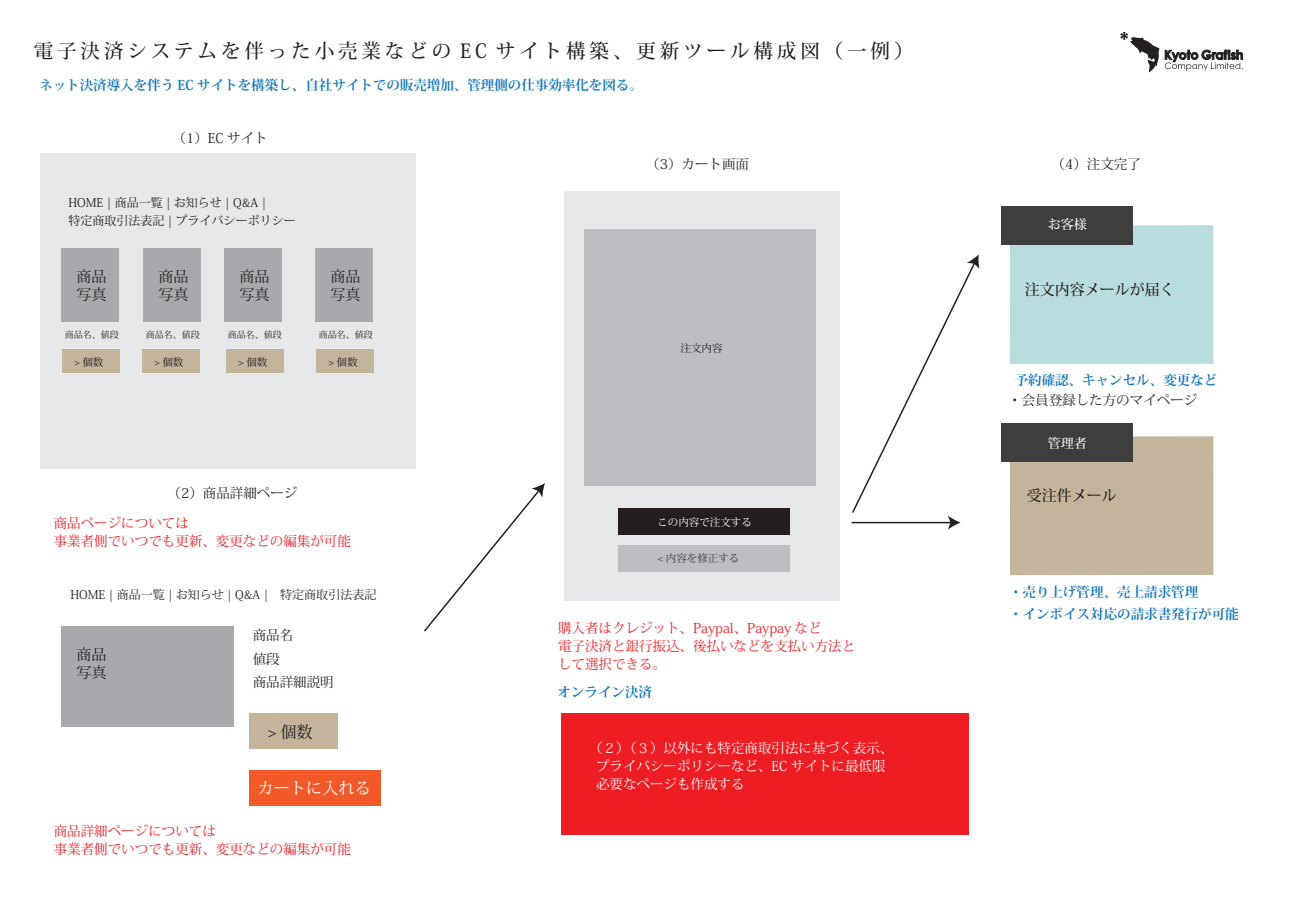
<style>
.page{position:relative;width:1289px;height:919px;background:#fff}
.page>*{position:absolute;margin:0;border:0;box-sizing:border-box;transform-origin:0 0}
.t1{font:500 19.5px "Koz Min Pr 6 N";letter-spacing:.2em;color:#231f20}
.t2{font:16.2px "Koz Min Pr 6 N";color:#fff}
.t3{font:16.2px "Koz Min Pr 6 N";color:#231f20}
.t4{font:15px/18px "Koz Min Pr 6 N";color:#231f20}
.t5{font:500 15px "Koz Min Pr 6 N";color:#231f20}
.t6{font:13.5px/18px "Koz Min Pr 6 N";color:#ee1d23}
.t7{font:700 13.5px/22px "Koz Min Pr 6 N";color:#1074bc}
.t8{font:13.5px/23.7px "Koz Min Pr 6 N";color:#231f20}
.t9{font:13.5px/18px "Koz Min Pr 6 N";color:#fff}
.t10{font:500 13.05px "Koz Min Pr 6 N";color:#fff}
.t11{font:12px/18px "Koz Min Pr 6 N";color:#231f20}
.t12{font:10.5px "Koz Min Pr 6 N";color:#231f20}
.t13{font:10.5px "Koz Min Pr 6 N";color:#fff}
.t14{font:10.5px "Koz Min Pr 6 N";color:#3e3e3f}
.t15{font:9px "Koz Min Pr 6 N";color:#231f20}
</style>
<div class="page">
<svg style="left:1120px;top:32px;width:122px;height:40px"></svg>
<div style="left:1009px;top:225px;width:204px;height:139px;background:#b9dcde"></div>
<div style="left:1009px;top:436px;width:204px;height:139px;background:#c3b49b"></div>
<div style="left:40px;top:153px;width:375px;height:315px;background:#e6e7e9"></div>
<div style="left:564px;top:191px;width:275px;height:409px;background:#e6e7e9"></div>
<svg style="left:424px;top:483px;width:121px;height:149px"></svg>
<svg style="left:851px;top:254px;width:128px;height:275px"></svg>
<div style="left:561px;top:713px;width:407px;height:121px;background:#ee1d23"></div>
<div style="left:1001px;top:423px;width:131px;height:38px;background:#3e3e3f"></div>
<div style="left:1001px;top:206px;width:131px;height:38px;background:#3e3e3f"></div>
<div style="left:61px;top:248px;width:58px;height:74px;background:#a8a9ad"></div>
<div style="left:143px;top:248px;width:58px;height:74px;background:#a8a9ad"></div>
<div style="left:224px;top:248px;width:58px;height:74px;background:#a8a9ad"></div>
<div style="left:315px;top:248px;width:58px;height:74px;background:#a8a9ad"></div>
<div style="left:584px;top:230px;width:231px;height:256px;background:#bcbdc0"></div>
<div style="left:618px;top:508px;width:171px;height:27px;background:#231f20"></div>
<div style="left:618px;top:545px;width:171px;height:27px;background:#bcbdc0"></div>
<div style="left:62px;top:349px;width:57px;height:23px;background:#c3b49b"></div>
<div style="left:142px;top:349px;width:57px;height:23px;background:#c3b49b"></div>
<div style="left:226px;top:349px;width:57px;height:23px;background:#c3b49b"></div>
<div style="left:316px;top:349px;width:57px;height:23px;background:#c3b49b"></div>
<div style="left:61px;top:626px;width:173px;height:101px;background:#a8a9ad"></div>
<div style="left:249px;top:770px;width:131px;height:36px;background:#f15929"></div>
<div style="left:249px;top:713px;width:88px;height:36px;background:#c3b49b"></div>
<h1 class="t1" style="left:34px;top:40px;width:881px">電子決済システムを伴った小売業などの EC サイト構築、更新ツール構成図（一例）</h1>
<p class="t7" style="left:39px;top:74px;width:605px">ネット決済導入を伴う EC サイトを構築し、自社サイトでの販売増加、管理側の仕事効率化を図る。</p>
<p class="t8" style="left:173px;top:127px;width:97px">（1）EC サイト</p>
<p class="t11" style="left:68px;top:194px;width:229px">HOME | 商品一覧 | お知らせ | Q&amp;A |　<br>特定商取引法表記 | プライバシーポリシー</p>
<p class="t4" style="left:76px;top:268px;width:31px">商品写真</p>
<p class="t4" style="left:158px;top:268px;width:31px">商品写真</p>
<p class="t4" style="left:239px;top:268px;width:31px">商品写真</p>
<p class="t15" style="left:65px;top:329px;width:55px">商品名、値段</p>
<p class="t15" style="left:146px;top:329px;width:55px">商品名、値段</p>
<p class="t15" style="left:228px;top:329px;width:55px">商品名、値段</p>
<p class="t4" style="left:330px;top:268px;width:31px">商品写真</p>
<p class="t15" style="left:319px;top:329px;width:55px">商品名、値段</p>
<p class="t12" style="left:74px;top:356px;width:31px">&gt; 個数</p>
<p class="t12" style="left:154px;top:356px;width:31px">&gt; 個数</p>
<p class="t12" style="left:238px;top:356px;width:31px">&gt; 個数</p>
<p class="t12" style="left:328px;top:356px;width:31px">&gt; 個数</p>
<p class="t8" style="left:168px;top:481px;width:131px">（2）商品詳細ページ</p>
<p class="t6" style="left:54px;top:514px;width:298px">商品ページについては<br>事業者側でいつでも更新、変更などの編集が可能</p>
<p class="t11" style="left:70px;top:586px;width:307px">HOME | 商品一覧 | お知らせ | Q&amp;A |　特定商取引法表記</p>
<p class="t8" style="left:253px;top:623px;width:82px">商品名<br>値段<br>商品詳細説明</p>
<p class="t4" style="left:76px;top:646px;width:31px">商品写真</p>
<p class="t3" style="left:268px;top:723px;width:47px">&gt; 個数</p>
<p class="t2" style="left:257px;top:778px;width:115px">カートに入れる</p>
<p class="t6" style="left:54px;top:822px;width:298px">商品詳細ページについては<br>事業者側でいつでも更新、変更などの編集が可能</p>
<p class="t8" style="left:646px;top:153px;width:104px">（3）カート画面</p>
<p class="t8" style="left:1051px;top:153px;width:91px">（4）注文完了</p>
<p class="t10" style="left:1047px;top:217px;width:41px">お客様</p>
<p class="t12" style="left:680px;top:342px;width:43px">注文内容</p>
<p class="t13" style="left:657px;top:515px;width:96px">この内容で注文する</p>
<p class="t14" style="left:657px;top:552px;width:83px">&lt; 内容を修正する</p>
<p class="t6" style="left:558px;top:619px;width:299px">購入者はクレジット、Paypal、Paypay など<br>電子決済と銀行振込、後払いなどを支払い方法として選択できる。</p>
<p class="t7" style="left:557px;top:681px;width:96px">オンライン決済</p>
<p class="t9" style="left:596px;top:739px;width:298px;text-indent:-7px">（２）（３）以外にも特定商取引法に基づく表示、プライバシーポリシーなど、EC サイトに最低限必要なページも作成する</p>
<p class="t5" style="left:1024px;top:281px;width:151px">注文内容メールが届く</p>
<p class="t7" style="left:1014px;top:369px;width:204px">予約確認、キャンセル、変更など</p>
<p class="t8" style="left:1008px;top:388px;width:190px">・会員登録した方のマイページ</p>
<p class="t10" style="left:1047px;top:435px;width:41px">管理者</p>
<p class="t5" style="left:1026px;top:487px;width:91px">受注件メール</p>
<p class="t7" style="left:1009px;top:581px;width:231px">・売り上げ管理、売上請求管理<br>・インボイス対応の請求書発行が可能</p>
</div>
